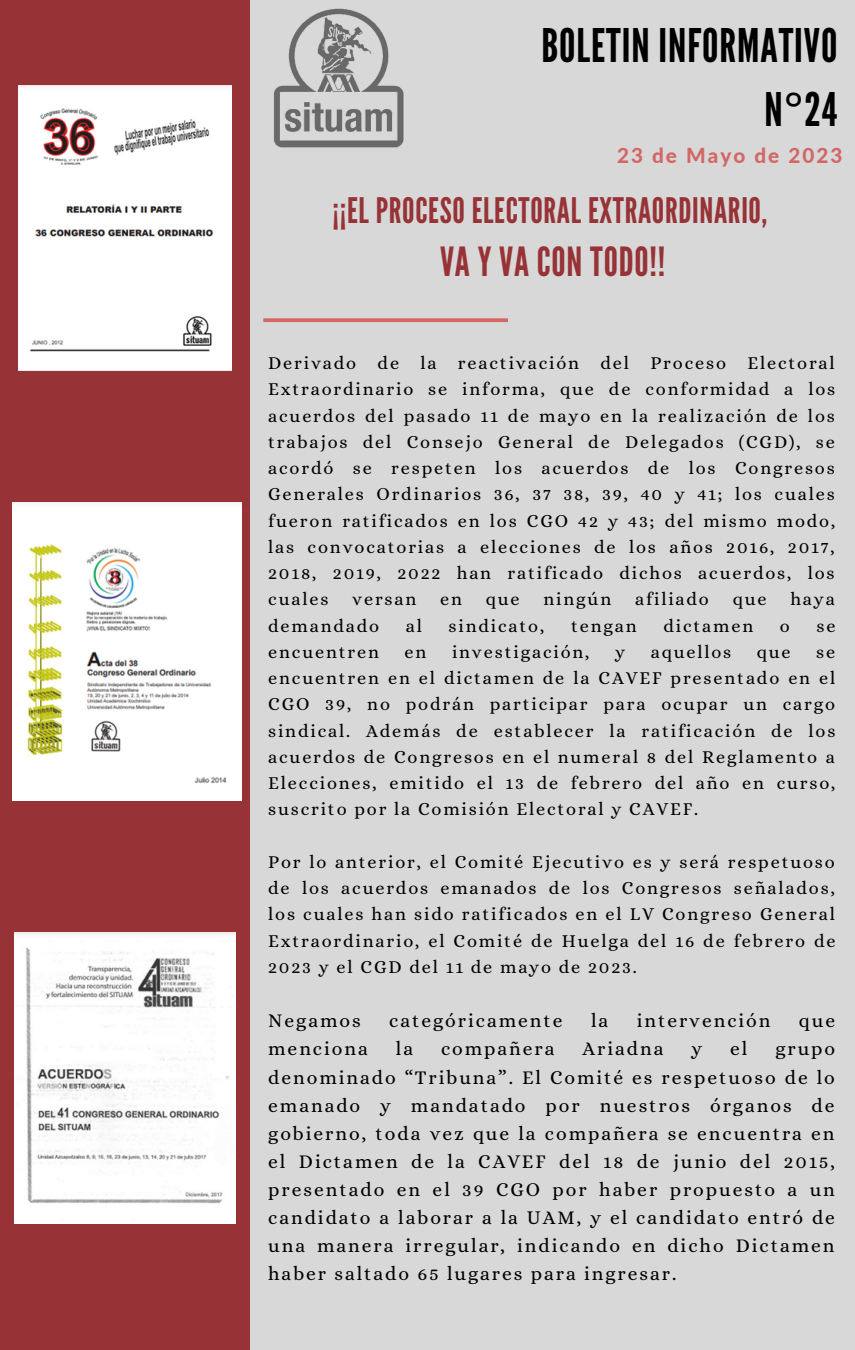
<style>
.page{position:relative;width:855px;height:1350px;background:#d8d8d8}
.page>*{position:absolute;margin:0;border:0;box-sizing:border-box;transform-origin:0 0}
.t1{font:46.25px/64.8px "League Gothic";letter-spacing:.02em;color:#000;text-align:right}
.t2{font:40.12px "League Gothic";letter-spacing:.02em;color:#973336}
.t3{font:35.12px "League Gothic";letter-spacing:.02em;color:#973336}
.t4{font:800 20.62px "Lato";letter-spacing:.1em;color:#d26765}
.t5{font:19.5px/28.1px "Alice";letter-spacing:.1em;color:#000;text-align:justify}
.t6{font:18.25px/26.2px "Alice";letter-spacing:.1em;color:#000;text-align:justify}
.s1{font-family:"Noto Sans"}
</style>
<div class="page">
<div style="left:0;top:0;width:249px;height:1350px;background:#973336"></div>
<svg style="left:263px;top:318px;width:245px;height:4px"></svg>
<img style="left:273px;top:8px;width:131px;height:140px">
<img style="left:19px;top:86px;width:212px;height:285px">
<img style="left:12px;top:503px;width:229px;height:297px">
<img style="left:15px;top:933px;width:221px;height:290px">
<p class="t1" style="left:541px;top:14px;width:297px">BOLETIN INFORMATIVO<br>N<span class="s1">°</span>24</p>
<p class="t4" style="left:617px;top:142px;width:227px">23 de Mayo de 2023</p>
<p class="t3" style="left:332px;top:190px;width:436px">¡¡EL PROCESO ELECTORAL EXTRAORDINARIO,</p>
<p class="t2" style="left:440px;top:239px;width:227px">VA Y VA CON TODO!!</p>
<p class="t6" style="left:268px;top:350px;width:569px">Derivado de la reactivación del Proceso Electoral Extraordinario se informa, que de conformidad a los acuerdos del pasado 11 de mayo en la realización de los trabajos del Consejo General de Delegados (CGD), se acordó se respeten los acuerdos de los Congresos Generales Ordinarios 36, 37 38, 39, 40 y 41; los cuales fueron ratificados en los CGO 42 y 43; del mismo modo, las convocatorias a elecciones de los años 2016, 2017, 2018, 2019, 2022 han ratificado dichos acuerdos, los cuales</p>
<p class="t6" style="left:352px;top:586px;width:66px">versan</p>
<p class="t6" style="left:440px;top:586px;width:23px">en</p>
<p class="t6" style="left:486px;top:586px;width:35px">que</p>
<p class="t6" style="left:544px;top:586px;width:69px">ningún</p>
<p class="t6" style="left:635px;top:586px;width:75px">afiliado</p>
<p class="t6" style="left:733px;top:586px;width:35px">que</p>
<p class="t6" style="left:790px;top:586px;width:46px">haya</p>
<p class="t6" style="left:268px;top:612px;width:113px">demandado</p>
<p class="t6" style="left:406px;top:612px;width:18px">al</p>
<p class="t6" style="left:449px;top:612px;width:97px">sindicato,</p>
<p class="t6" style="left:571px;top:612px;width:67px">tengan</p>
<p class="t6" style="left:663px;top:612px;width:91px">dictamen</p>
<p class="t6" style="left:780px;top:612px;width:11px">o</p>
<p class="t6" style="left:817px;top:612px;width:21px">se</p>
<p class="t6" style="left:268px;top:639px;width:112px">encuentren</p>
<p class="t6" style="left:405px;top:639px;width:23px">en</p>
<p class="t6" style="left:452px;top:639px;width:139px">investigación,</p>
<p class="t6" style="left:615px;top:639px;width:12px">y</p>
<p class="t6" style="left:651px;top:639px;width:82px">aquellos</p>
<p class="t6" style="left:757px;top:639px;width:35px">que</p>
<p class="t6" style="left:268px;top:639px;width:569px;text-indent:548px">se encuentren en el dictamen de la CAVEF presentado en el CGO 39, no podrán participar para ocupar un cargo sindical. Además de establecer la ratificación de los acuerdos de Congresos en el numeral 8 del Reglamento a Elecciones, emitido el 13 de febrero del año en curso, suscrito por la Comisión Electoral y CAVEF.</p>
<p class="t6" style="left:268px;top:849px;width:569px">Por lo anterior, el Comité Ejecutivo es y será respetuoso de los acuerdos emanados de los Congresos señalados, los cuales han sido ratificados en el LV Congreso General Extraordinario, el Comité de Huelga del 16 de febrero de 2023 y el CGD del 11 de mayo de 2023.</p>
<p class="t5" style="left:268px;top:1007px;width:94px">Negamos</p>
<p class="t5" style="left:389px;top:1007px;width:175px">categóricamente</p>
<p class="t5" style="left:591px;top:1007px;width:19px">la</p>
<p class="t5" style="left:637px;top:1007px;width:135px">intervención</p>
<p class="t5" style="left:799px;top:1007px;width:38px">que</p>
<p class="t5" style="left:268px;top:1035px;width:101px">menciona</p>
<p class="t5" style="left:396px;top:1035px;width:19px">la</p>
<p class="t5" style="left:441px;top:1035px;width:115px">compañera</p>
<p class="t5" style="left:583px;top:1035px;width:82px">Ariadna</p>
<p class="t5" style="left:691px;top:1035px;width:12px">y</p>
<p class="t5" style="left:730px;top:1035px;width:19px">el</p>
<p class="t5" style="left:268px;top:1035px;width:569px;text-indent:507px">grupo denominado “Tribuna”. El Comité es respetuoso de lo emanado y mandatado por nuestros órganos de gobierno, toda vez que la compañera se encuentra en el Dictamen de la CAVEF del 18 de junio del 2015, presentado en el 39 CGO por haber propuesto a un candidato a laborar a la UAM, y el candidato entró de una manera irregular, indicando en dicho Dictamen haber saltado 65 lugares para ingresar.</p>
</div>
